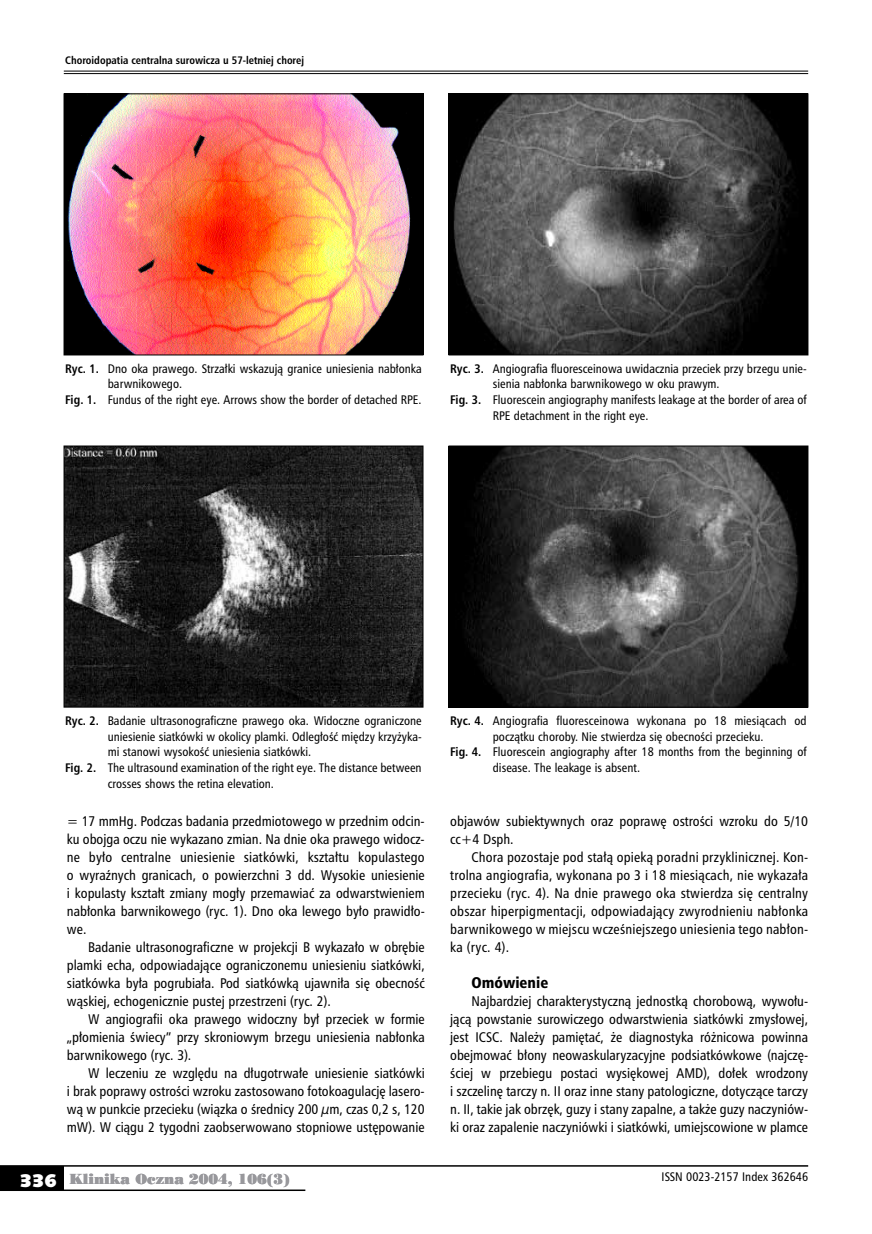
<style>
.page{position:relative;width:872px;height:1234px;background:#fff}
.page>*{position:absolute;margin:0;border:0;box-sizing:border-box;transform-origin:0 0}
.t1{font:15px "Humnst 777 Blk Cn PL";color:#000}
.t2{font:13.5px/18px "Humnst 777 Cn PL";color:#000;text-align:justify}
.t3{font:13.5px "Poster Bodoni PL";color:#98989c}
.t4{font:12px "Humnst 777 Cn PL";color:#000}
.t5{font:700 10.5px "Humnst 777 Cn PL";color:#000}
.s1{font-weight:700}
.s2{font-family:"Humanst 531 U Blk PL";font-size:18px;color:#fff}
</style>
<div class="page">
<hr style="left:64px;top:71px;width:744px;height:1px;background:#000">
<hr style="left:64px;top:73px;width:744px;height:1px;background:#000">
<div style="left:0;top:1165px;width:64px;height:24px;background:#000"></div>
<hr style="left:0;top:1164px;width:808px;height:2px;background:#000">
<hr style="left:0;top:1189px;width:305px;height:1px;background:#000">
<img style="left:66px;top:96px;width:355px;height:257px">
<div style="left:64px;top:94px;width:359px;height:261px;border:1px solid #000"></div>
<img style="left:451px;top:96px;width:355px;height:257px">
<div style="left:449px;top:94px;width:359px;height:261px;border:1px solid #000"></div>
<img style="left:66px;top:447px;width:355px;height:258px">
<div style="left:64px;top:445px;width:359px;height:262px;border:1px solid #000"></div>
<img style="left:451px;top:447px;width:355px;height:258px">
<div style="left:449px;top:445px;width:359px;height:262px;border:1px solid #000"></div>
<p class="t5" style="left:65px;top:53px;width:240px">Cho-ro-ido-pa-tia cen-tral-na su-ro-wi-cza u 57-le-tniej cho-rej</p>
<p class="t4" style="left:65px;top:360px;width:358px"><span class="s1">Ryc. 1.</span> Dno oka prawego. Strzałki wskazują granice uniesienia nabłonka</p>
<p class="t4" style="left:108px;top:376px;width:76px">barwnikowego.</p>
<p class="t4" style="left:65px;top:392px;width:358px"><span class="s1">Fig. 1.</span> Fundus of the right eye. Arrows show the border of detached RPE.</p>
<p class="t4" style="left:450px;top:360px;width:357px"><span class="s1">Ryc. 3.</span> Angiografia fluoresceinowa uwidacznia przeciek przy brzegu unie-</p>
<p class="t4" style="left:493px;top:376px;width:228px">sienia nabłonka barwnikowego w oku prawym.</p>
<p class="t4" style="left:450px;top:392px;width:358px"><span class="s1">Fig. 3.</span> Fluorescein angiography manifests leakage at the border of area of</p>
<p class="t4" style="left:493px;top:408px;width:157px">RPE detachment in the right eye.</p>
<p class="t4" style="left:65px;top:712px;width:358px"><span class="s1">Ryc. 2.</span> Badanie ultrasonograficzne prawego oka. Widoczne ograniczone</p>
<p class="t4" style="left:108px;top:728px;width:314px">uniesienie siatkówki w okolicy plamki. Odległość między krzyżyka-</p>
<p class="t4" style="left:108px;top:744px;width:205px">mi stanowi wysokość uniesienia siatkówki.</p>
<p class="t4" style="left:65px;top:759px;width:358px"><span class="s1">Fig. 2.</span> The ultrasound examination of the right eye. The distance between</p>
<p class="t4" style="left:108px;top:775px;width:168px">crosses shows the retina elevation.</p>
<p class="t2" style="left:67px;top:811px;width:359px">= 17 mmHg. Podczas badania przedmiotowego w przednim odcin&shy;ku obojga oczu nie wykazano zmian. Na dnie oka prawego widocz&shy;ne było centralne uniesienie siatkówki, kształtu kopulastego o wyraźnych granicach, o powierzchni 3 dd. Wysokie uniesienie i kopulasty kształt zmiany mogły przemawiać za odwarstwieniem nabłonka barwnikowego (ryc. 1). Dno oka lewego było prawidło&shy;we.</p>
<p class="t2" style="left:67px;top:937px;width:359px;text-indent:21px">Badanie ultrasonograficzne w projekcji B wykazało w obrębie plamki echa, odpowiadające ograniczonemu uniesieniu siatkówki, siatkówka była pogrubiała. Pod siatkówką ujawniła się obecność wąskiej, echogenicznie pustej przestrzeni (ryc. 2).</p>
<p class="t2" style="left:67px;top:1009px;width:359px;text-indent:21px">W angiografii oka prawego widoczny był przeciek w formie „płomienia świecy” przy skroniowym brzegu uniesienia nabłonka barwnikowego (ryc. 3).</p>
<p class="t2" style="left:67px;top:1063px;width:359px;text-indent:21px">W leczeniu ze względu na długotrwałe uniesienie siatkówki i brak poprawy ostrości wzroku zastosowano fotokoagulację lasero&shy;wą w punkcie przecieku (wiązka o średnicy 200 µm, czas 0,2 s, 120 mW). W ciągu 2 tygodni zaobserwowano stopniowe ustępowanie</p>
<p class="t4" style="left:450px;top:712px;width:358px"><span class="s1">Ryc. 4.</span> Angiografia fluoresceinowa wykonana po 18 miesiącach od</p>
<p class="t4" style="left:493px;top:728px;width:272px">początku choroby. Nie stwierdza się obecności przecieku.</p>
<p class="t4" style="left:450px;top:744px;width:358px"><span class="s1">Fig. 4.</span> Fluorescein angiography after 18 months from the beginning of</p>
<p class="t4" style="left:493px;top:759px;width:149px">disease. The leakage is absent.</p>
<p class="t2" style="left:450px;top:811px;width:359px">objawów subiektywnych oraz poprawę ostrości wzroku do 5/10 cc+4 Dsph.</p>
<p class="t2" style="left:450px;top:847px;width:359px;text-indent:21px">Chora pozostaje pod stałą opieką poradni przyklinicznej. Kon&shy;trolna angiografia, wykonana po 3 i 18 miesiącach, nie wykazała przecieku (ryc. 4). Na dnie prawego oka stwierdza się centralny obszar hiperpigmentacji, odpowiadający zwyrodnieniu nabłonka barwnikowego w miejscu wcześniejszego uniesienia tego nabłon&shy;ka (ryc. 4).</p>
<p class="t1" style="left:471px;top:972px;width:78px">Omó-wie-nie</p>
<p class="t2" style="left:450px;top:991px;width:359px;text-indent:21px">Najbardziej charakterystyczną jednostką chorobową, wywołu&shy;jącą powstanie surowiczego odwarstwienia siatkówki zmysłowej, jest ICSC. Należy pamiętać, że diagnostyka różnicowa powinna obejmować błony neowaskularyzacyjne podsiatkówkowe (najczę&shy;ściej w przebiegu postaci wysiękowej AMD), dołek wrodzony i szczelinę tarczy n. II oraz inne stany patologiczne, dotyczące tarczy n. II, takie jak obrzęk, guzy i stany zapalne, a także guzy naczyniów&shy;ki oraz zapalenie naczyniówki i siatkówki, umiejscowione w plamce</p>
<p class="t3" style="left:20px;top:1169px;width:272px"><span class="s2">336</span> Klinika Oczna 2004, 106(3)</p>
<p class="t4" style="left:661px;top:1168px;width:148px">ISSN 0023-2157 Index 362646</p>
</div>
